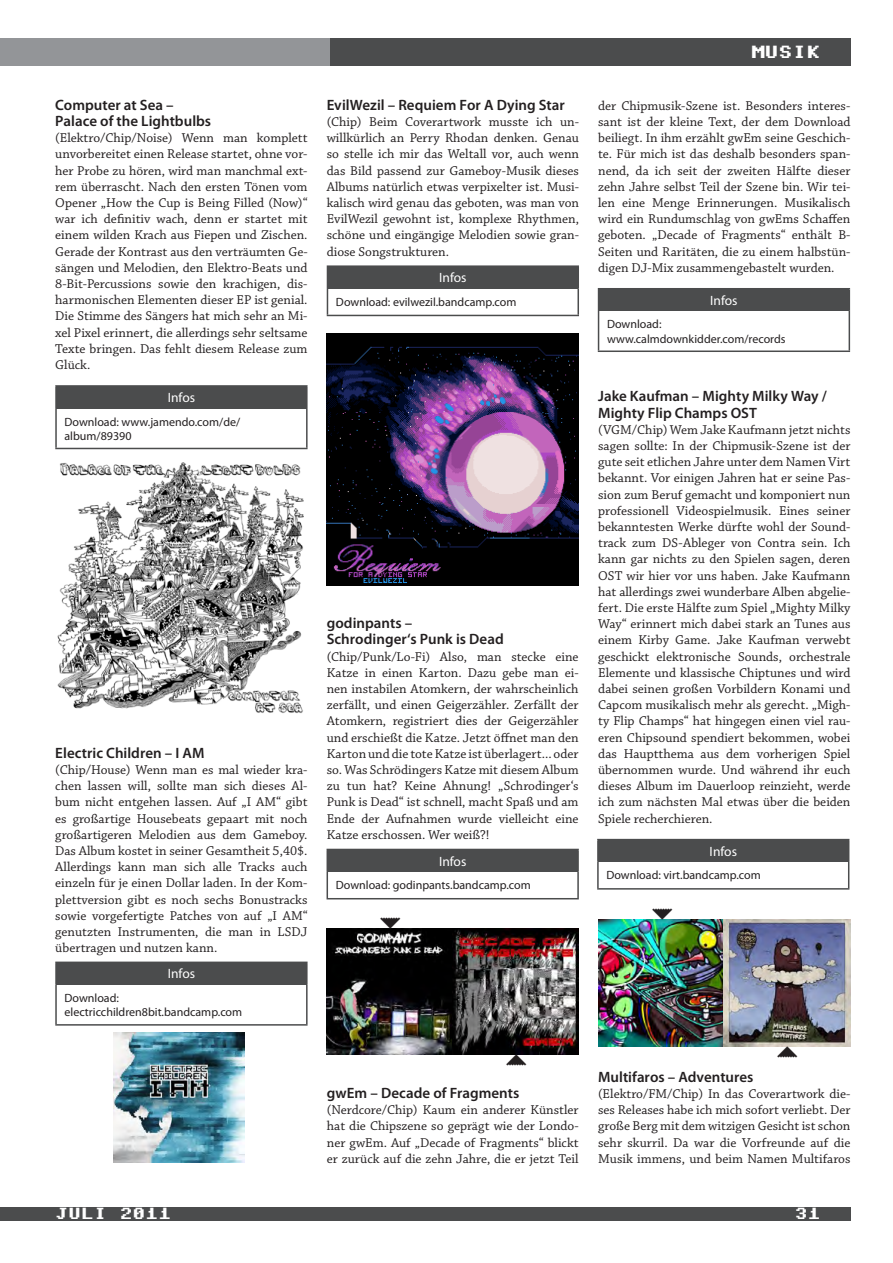
<style>
.page{position:relative;width:893px;height:1263px;background:#fff}
.page>*{position:absolute;margin:0;border:0;box-sizing:border-box;transform-origin:0 0}
.t1{font:18px "Commodore 64";color:#fff}
.t2{font:16.5px "Commodore 64";color:#fff}
.t3{font:600 15px/16.2px "Myriad Pro";color:#231f20}
.t4{font:13.5px/16.2px "Chaparral Pro";color:#231f20;text-align:justify}
.t5{font:13.5px "Myriad Pro";color:#fff}
.t6{font:12px/14.4px "Myriad Pro";color:#231f20}
</style>
<div class="page">
<div style="left:0;top:1207px;width:850px;height:13px;background:#4b4c4d"></div>
<div style="left:0;top:38px;width:330px;height:27px;background:#939598"></div>
<div style="left:330px;top:38px;width:520px;height:27px;background:#4b4c4d"></div>
<div style="left:56px;top:386px;width:251px;height:22px;background:#4b4c4d"></div>
<hr style="left:55px;top:385px;width:253px;height:2px;background:#4b4c4d">
<hr style="left:55px;top:387px;width:2px;height:21px;background:#4b4c4d">
<hr style="left:306px;top:387px;width:2px;height:21px;background:#4b4c4d">
<hr style="left:55px;top:408px;width:2px;height:40px;background:#4b4c4d">
<hr style="left:306px;top:408px;width:2px;height:40px;background:#4b4c4d">
<hr style="left:55px;top:448px;width:253px;height:1px;background:#4b4c4d">
<img style="left:57px;top:462px;width:247px;height:251px">
<img style="left:114px;top:1032px;width:130px;height:131px">
<div style="left:56px;top:962px;width:251px;height:22px;background:#4b4c4d"></div>
<hr style="left:55px;top:961px;width:253px;height:2px;background:#4b4c4d">
<hr style="left:55px;top:963px;width:2px;height:21px;background:#4b4c4d">
<hr style="left:306px;top:963px;width:2px;height:21px;background:#4b4c4d">
<hr style="left:55px;top:984px;width:2px;height:40px;background:#4b4c4d">
<hr style="left:306px;top:984px;width:2px;height:40px;background:#4b4c4d">
<hr style="left:55px;top:1024px;width:253px;height:1px;background:#4b4c4d">
<div style="left:327px;top:266px;width:251px;height:22px;background:#4b4c4d"></div>
<hr style="left:327px;top:265px;width:252px;height:2px;background:#4b4c4d">
<hr style="left:577px;top:267px;width:2px;height:21px;background:#4b4c4d">
<svg style="left:327px;top:288px;width:1px;height:27px"></svg>
<hr style="left:577px;top:288px;width:2px;height:27px;background:#4b4c4d">
<hr style="left:327px;top:315px;width:252px;height:1px;background:#4b4c4d">
<img style="left:327px;top:334px;width:252px;height:252px">
<div style="left:327px;top:849px;width:251px;height:22px;background:#4b4c4d"></div>
<hr style="left:327px;top:849px;width:252px;height:1px;background:#4b4c4d">
<hr style="left:577px;top:850px;width:2px;height:21px;background:#4b4c4d">
<svg style="left:327px;top:871px;width:1px;height:27px"></svg>
<hr style="left:577px;top:871px;width:2px;height:27px;background:#4b4c4d">
<hr style="left:327px;top:898px;width:252px;height:1px;background:#4b4c4d">
<img style="left:327px;top:928px;width:252px;height:126px">
<div style="left:599px;top:289px;width:250px;height:22px;background:#4b4c4d"></div>
<hr style="left:598px;top:288px;width:252px;height:1px;background:#4b4c4d">
<svg style="left:598px;top:289px;width:1px;height:22px"></svg>
<svg style="left:849px;top:289px;width:1px;height:22px"></svg>
<hr style="left:598px;top:311px;width:1px;height:39px;background:#4b4c4d">
<hr style="left:849px;top:311px;width:1px;height:39px;background:#4b4c4d">
<hr style="left:598px;top:350px;width:252px;height:2px;background:#4b4c4d">
<img style="left:598px;top:919px;width:125px;height:127px">
<img style="left:723px;top:919px;width:127px;height:127px">
<div style="left:598px;top:839px;width:251px;height:23px;background:#4b4c4d"></div>
<hr style="left:597px;top:839px;width:252px;height:1px;background:#4b4c4d">
<hr style="left:597px;top:840px;width:2px;height:22px;background:#4b4c4d">
<hr style="left:597px;top:862px;width:2px;height:26px;background:#4b4c4d">
<svg style="left:848px;top:862px;width:1px;height:26px"></svg>
<hr style="left:597px;top:888px;width:252px;height:2px;background:#4b4c4d">
<svg style="left:506px;top:1054px;width:20px;height:1px"></svg>
<svg style="left:380px;top:928px;width:20px;height:1px"></svg>
<svg style="left:777px;top:1046px;width:20px;height:1px"></svg>
<p class="t3" style="left:55px;top:96px;width:157px">Computer at Sea –<br>Palace of the Lightbulbs</p>
<p class="t4" style="left:55px;top:130px;width:254px">(Elektro/Chip/Noise) Wenn man komplett unvorbereitet einen Release startet, ohne vor&shy;her Probe zu hören, wird man manchmal ext&shy;rem überrascht. Nach den ersten Tönen vom Opener „How the Cup is Being Filled (Now)“ war ich definitiv wach, denn er startet mit einem wilden Krach aus Fiepen und Zischen.<br>Gerade der Kontrast aus den verträumten Ge&shy;sängen und Melodien, den Elektro-Beats und 8-Bit-Percussions sowie den krachigen, dis&shy;harmonischen Elementen dieser EP ist genial.<br>Die Stimme des Sängers hat mich sehr an Mi&shy;xel Pixel erinnert, die allerdings sehr seltsame Texte bringen. Das fehlt diesem Release zum Glück.</p>
<p class="t5" style="left:168px;top:389px;width:29px">Infos</p>
<p class="t6" style="left:65px;top:414px;width:177px">Download: www.jamendo.com/de/ album/89390</p>
<p class="t3" style="left:327px;top:96px;width:240px">EvilWezil – Requiem For A Dying Star</p>
<p class="t4" style="left:327px;top:114px;width:254px">(Chip) Beim Coverartwork musste ich un&shy;willkürlich an Perry Rhodan denken. Genau so stelle ich mir das Weltall vor, auch wenn das Bild passend zur Gameboy-Musik dieses Albums natürlich etwas verpixelter ist. Musi&shy;kalisch wird genau das geboten, was man von EvilWezil gewohnt ist, komplexe Rhythmen, schöne und eingängige Melodien sowie gran&shy;diose Songstrukturen.</p>
<p class="t5" style="left:439px;top:269px;width:29px">Infos</p>
<p class="t6" style="left:336px;top:294px;width:182px">Download: evilwezil.bandcamp.com</p>
<p class="t3" style="left:55px;top:744px;width:151px">Electric Children – I AM</p>
<p class="t4" style="left:55px;top:762px;width:254px">(Chip/House) Wenn man es mal wieder kra&shy;chen lassen will, sollte man sich dieses Al&shy;bum nicht entgehen lassen. Auf „I AM“ gibt es großartige Housebeats gepaart mit noch großartigeren Melodien aus dem Gameboy.<br>Das Album kostet in seiner Gesamtheit 5,40$.<br>Allerdings kann man sich alle Tracks auch einzeln für je einen Dollar laden. In der Kom&shy;plettversion gibt es noch sechs Bonustracks sowie vorgefertigte Patches von auf „I AM“ genutzten Instrumenten, die man in LSDJ übertragen und nutzen kann.</p>
<p class="t5" style="left:168px;top:965px;width:29px">Infos</p>
<p class="t6" style="left:65px;top:990px;width:179px">Download: electricchildren8bit.bandcamp.com</p>
<p class="t3" style="left:327px;top:615px;width:178px">godinpants –<br>Schrodinger‘s Punk is Dead</p>
<p class="t4" style="left:327px;top:649px;width:253px">(Chip/Punk/Lo-Fi) Also, man stecke eine Katze in einen Karton. Dazu gebe man ei&shy;nen instabilen Atomkern, der wahrscheinlich zerfällt, und einen Geigerzähler. Zerfällt der Atomkern, registriert dies der Geigerzähler und erschießt die Katze. Jetzt öffnet man den Karton und die tote Katze ist überlagert... oder so. Was Schrödingers Katze mit diesem Album zu tun hat? Keine Ahnung! „Schrodinger‘s Punk is Dead“ ist schnell, macht Spaß und am Ende der Aufnahmen wurde vielleicht eine Katze erschossen. Wer weiß?!</p>
<p class="t5" style="left:439px;top:853px;width:29px">Infos</p>
<p class="t6" style="left:336px;top:878px;width:197px">Download: godinpants.bandcamp.com</p>
<h1 class="t1" style="left:750px;top:44px;width:72px">MUSIK</h1>
<p class="t4" style="left:598px;top:98px;width:254px">der Chipmusik-Szene ist. Besonders interes&shy;sant ist der kleine Text, der dem Download beiliegt. In ihm erzählt gwEm seine Geschich&shy;te. Für mich ist das deshalb besonders span&shy;nend, da ich seit der zweiten Hälfte dieser zehn Jahre selbst Teil der Szene bin. Wir tei&shy;len eine Menge Erinnerungen. Musikalisch wird ein Rundumschlag von gwEms Schaffen geboten. „Decade of Fragments“ enthält B-Seiten und Raritäten, die zu einem halbstün&shy;digen DJ-Mix zusammengebastelt wurden.</p>
<p class="t5" style="left:710px;top:292px;width:29px">Infos</p>
<p class="t6" style="left:607px;top:317px;width:180px">Download: www.calmdownkidder.com/records</p>
<p class="t3" style="left:598px;top:388px;width:230px">Jake Kaufman – Mighty Milky Way /<br>Mighty Flip Champs OST</p>
<p class="t4" style="left:598px;top:422px;width:254px">(VGM/Chip) Wem Jake Kaufmann jetzt nichts sagen sollte: In der Chipmusik-Szene ist der gute seit etlichen Jahre unter dem Namen Virt bekannt. Vor einigen Jahren hat er seine Pas&shy;sion zum Beruf gemacht und komponiert nun professionell Videospielmusik. Eines seiner bekanntesten Werke dürfte wohl der Sound&shy;track zum DS-Ableger von Contra sein. Ich kann gar nichts zu den Spielen sagen, deren OST wir hier vor uns haben. Jake Kaufmann hat allerdings zwei wunderbare Alben abgelie&shy;fert. Die erste Hälfte zum Spiel „Mighty Milky Way“ erinnert mich dabei stark an Tunes aus einem Kirby Game. Jake Kaufman verwebt geschickt elektronische Sounds, orchestrale Elemente und klassische Chiptunes und wird dabei seinen großen Vorbildern Konami und Capcom musikalisch mehr als gerecht. „Migh&shy;ty Flip Champs“ hat hingegen einen viel rau&shy;eren Chipsound spendiert bekommen, wobei das Hauptthema aus dem vorherigen Spiel übernommen wurde. Und während ihr euch dieses Album im Dauerloop reinzieht, werde ich zum nächsten Mal etwas über die beiden Spiele recherchieren.</p>
<p class="t5" style="left:710px;top:843px;width:29px">Infos</p>
<p class="t6" style="left:606px;top:868px;width:156px">Download: virt.bandcamp.com</p>
<p class="t3" style="left:327px;top:1084px;width:194px">gwEm – Decade of Fragments</p>
<p class="t4" style="left:327px;top:1102px;width:253px">(Nerdcore/Chip) Kaum ein anderer Künstler hat die Chipszene so geprägt wie der Londo&shy;ner gwEm. Auf „Decade of Fragments“ blickt er zurück auf die zehn Jahre, die er jetzt Teil</p>
<p class="t3" style="left:598px;top:1068px;width:157px">Multifaros – Adventures</p>
<p class="t4" style="left:598px;top:1086px;width:254px">(Elektro/FM/Chip) In das Coverartwork die&shy;ses Releases habe ich mich sofort verliebt. Der große Berg mit dem witzigen Gesicht ist schon sehr skurril. Da war die Vorfreunde auf die Musik immens, und beim Namen Multifaros</p>
<p class="t2" style="left:55px;top:1206px;width:117px">JULI 2011</p>
<p class="t2" style="left:795px;top:1206px;width:27px">31</p>
</div>
